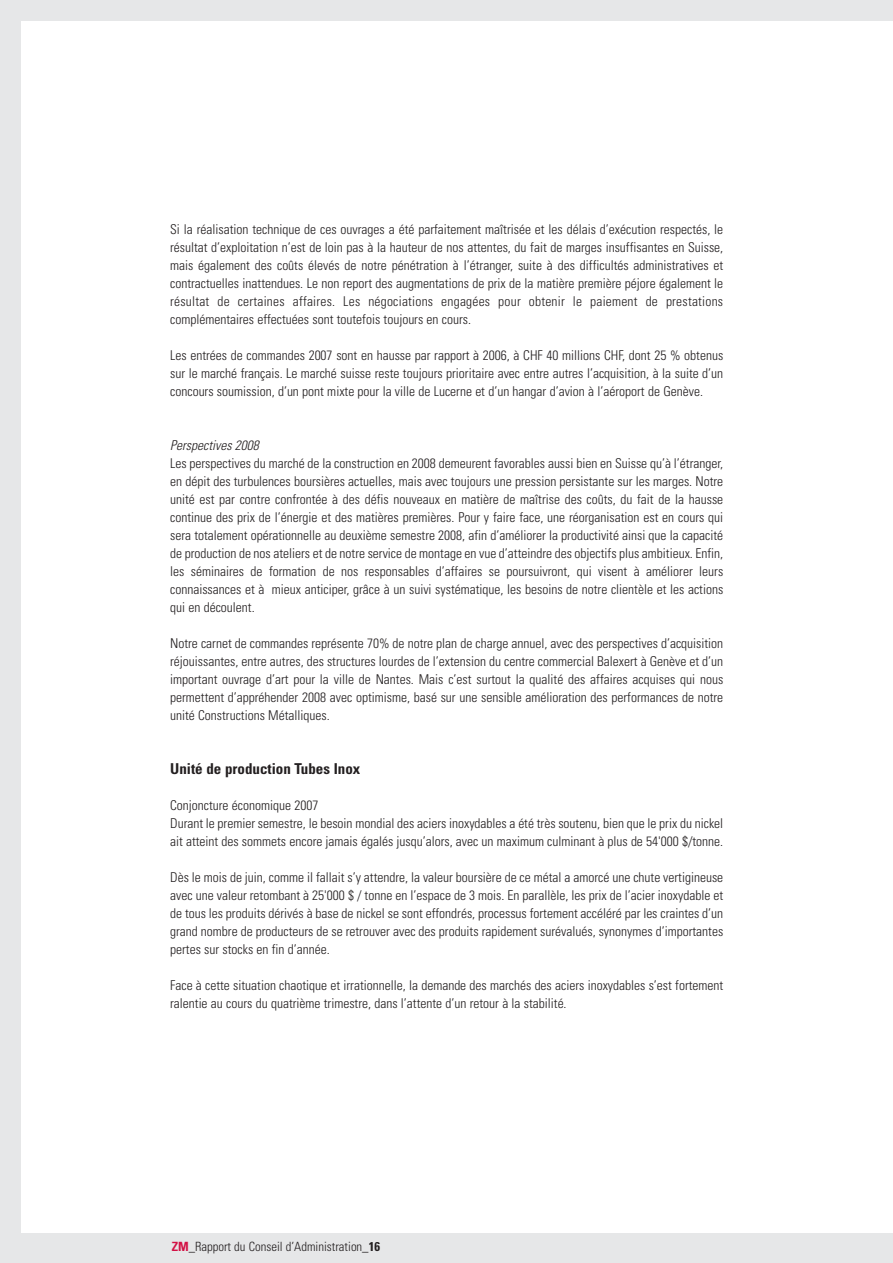
<style>
.page{position:relative;width:893px;height:1263px;background:#fff}
.page>*{position:absolute;margin:0;border:0;box-sizing:border-box;transform-origin:0 0}
.t1{font:700 condensed 15px "Univers";color:#231f20}
.t2{font:300 condensed 13.5px/18px "Univers";color:#231f20;text-align:justify}
.t3{font:italic 300 condensed 13.5px "Univers";color:#231f20}
.t4{font:300 condensed 12.75px "Univers";color:#231f20}
.s1{font-weight:700;color:#d31145}
.s2{font-weight:700}
</style>
<div class="page">
<div style="left:0;top:0;width:892px;height:1263px;background:#e6e7e8"></div>
<div style="left:21px;top:21px;width:871px;height:1212px;background:#fff"></div>
<p class="t2" style="left:170px;top:222px;width:554px">Si la réalisation technique de ces ouvrages a été parfaitement maîtrisée et les délais d’exécution respectés, le résultat d’exploitation n’est de loin pas à la hauteur de nos attentes, du fait de marges insuffisantes en Suisse, mais également des coûts élevés de notre pénétration à l’étranger, suite à des difficultés administratives et contractuelles inattendues. Le non report des augmentations de prix de la matière première péjore également le résultat de certaines affaires. Les négociations engagées pour obtenir le paiement de prestations complémentaires effectuées sont toutefois toujours en cours.</p>
<p class="t2" style="left:170px;top:348px;width:554px">Les entrées de commandes 2007 sont en hausse par rapport à 2006, à CHF 40 millions CHF, dont 25 % obtenus sur le marché français. Le marché suisse reste toujours prioritaire avec entre autres l’acquisition, à la suite d’un concours soumission, d’un pont mixte pour la ville de Lucerne et d’un hangar d’avion à l’aéroport de Genève.</p>
<p class="t3" style="left:170px;top:440px;width:93px">Perspectives 2008</p>
<p class="t2" style="left:170px;top:456px;width:554px">Les perspectives du marché de la construction en 2008 demeurent favorables aussi bien en Suisse qu’à l’étranger, en dépit des turbulences boursières actuelles, mais avec toujours une pression persistante sur les marges. Notre unité est par contre confrontée à des défis nouveaux en matière de maîtrise des coûts, du fait de la hausse continue des prix de l’énergie et des matières premières. Pour y faire face, une réorganisation est en cours qui sera totalement opérationnelle au deuxième semestre 2008, afin d’améliorer la productivité ainsi que la capacité de production de nos ateliers et de notre service de montage en vue d’atteindre des objectifs plus ambitieux. Enfin, les séminaires de formation de nos responsables d’affaires se poursuivront, qui visent à améliorer leurs connaissances et à mieux anticiper, grâce à un suivi systématique, les besoins de notre clientèle et les actions qui en découlent.</p>
<p class="t2" style="left:170px;top:636px;width:554px">Notre carnet de commandes représente 70% de notre plan de charge annuel, avec des perspectives d’acquisition réjouissantes, entre autres, des structures lourdes de l’extension du centre commercial Balexert à Genève et d’un important ouvrage d’art pour la ville de Nantes. Mais c’est surtout la qualité des affaires acquises qui nous permettent d’appréhender 2008 avec optimisme, basé sur une sensible amélioration des performances de notre unité Constructions Métalliques.</p>
<p class="t1" style="left:170px;top:763px;width:192px">Unité de production Tubes Inox</p>
<p class="t2" style="left:170px;top:798px;width:554px;text-align:left">Conjoncture économique 2007<br>Durant le premier semestre, le besoin mondial des aciers inoxydables a été très soutenu, bien que le prix du nickel ait atteint des sommets encore jamais égalés jusqu’alors, avec un maximum culminant à plus de 54'000 $/tonne.</p>
<p class="t2" style="left:170px;top:870px;width:554px">Dès le mois de juin, comme il fallait s’y attendre, la valeur boursière de ce métal a amorcé une chute vertigineuse avec une valeur retombant à 25'000 $ / tonne en l’espace de 3 mois. En parallèle, les prix de l’acier inoxydable et de tous les produits dérivés à base de nickel se sont effondrés, processus fortement accéléré par les craintes d’un grand nombre de producteurs de se retrouver avec des produits rapidement surévalués, synonymes d’importantes pertes sur stocks en fin d’année.</p>
<p class="t2" style="left:170px;top:978px;width:554px">Face à cette situation chaotique et irrationnelle, la demande des marchés des aciers inoxydables s’est fortement ralentie au cours du quatrième trimestre, dans l’attente d’un retour à la stabilité.</p>
<p class="t4" style="left:172px;top:1242px;width:210px"><span class="s1">ZM</span>_Rapport du Conseil d’Administration_<span class="s2">16</span></p>
</div>
